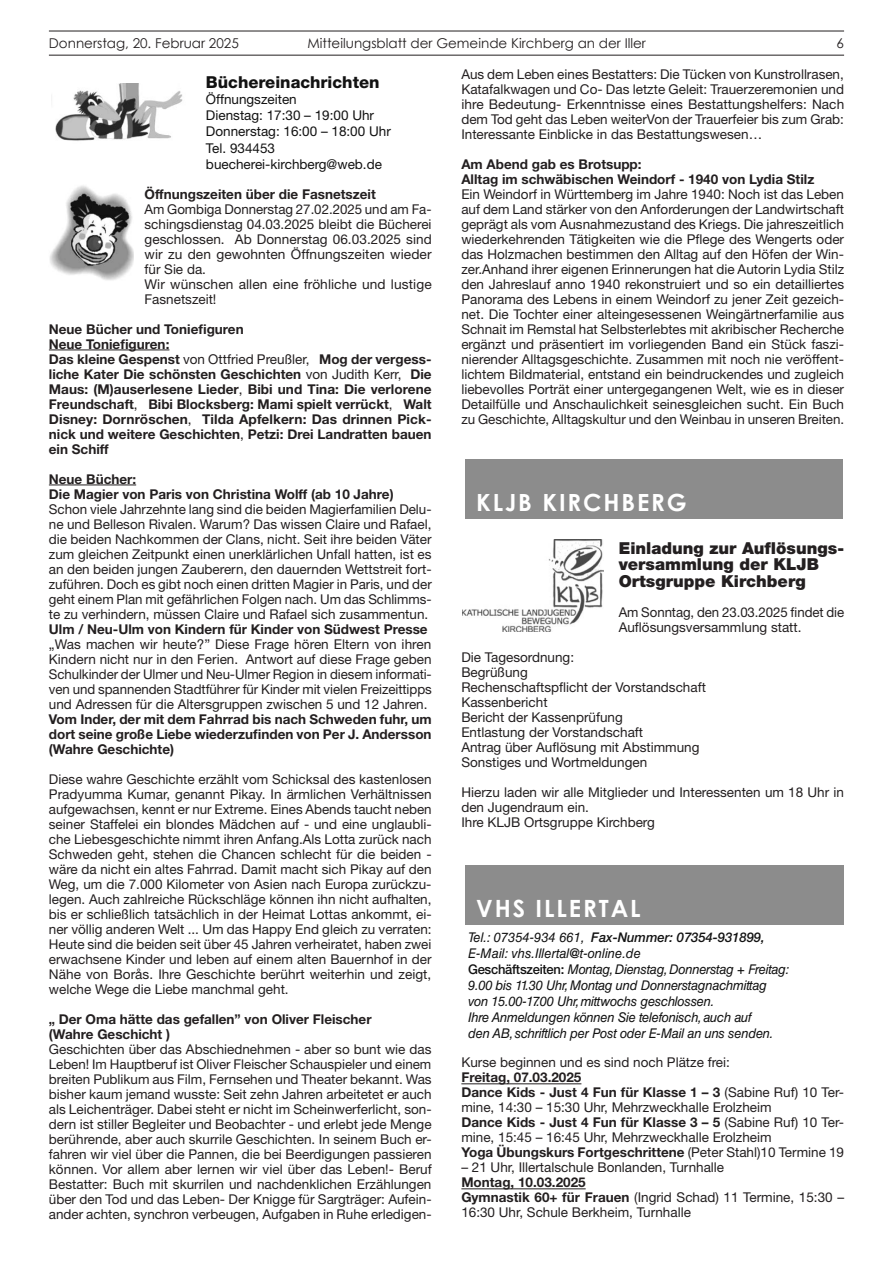
<style>
.page{position:relative;width:893px;height:1263px;background:#fff}
.page>*{position:absolute;margin:0;border:0;box-sizing:border-box;transform-origin:0 0}
.t1{font:700 23.7px "Century Gothic";letter-spacing:.08em;color:#fff}
.t2{font:900 16.5px/16.5px "Helvetica Neue LT Std";color:#231f20}
.t3{font:800 16.5px "Helvetica Neue LT Std";color:#121212}
.t4{font:13.5px/15px "Helvetica Neue LT Std";color:#231f20}
.t5{font:700 13.5px/15px "Helvetica Neue LT Std";color:#231f20}
.t6{font:13.5px/16.2px "Helvetica Neue LT Std";color:#121212}
.t7{font:13.5px "Century Gothic";color:#231f20}
.t8{font:italic 13.35px/16px "Helvetica LT Std";letter-spacing:-.02em;color:#121212}
.t9{font:italic 500 13.35px "Helvetica Neue LT Std";color:#121212}
.s1{font-weight:400}
.s2{font-family:"Helvetica LT Std";font-weight:400}
.s3{font-family:"Helvetica Neue LT Std";font-weight:500;font-style:normal}
.s4{font-weight:700}
</style>
<div class="page">
<hr style="left:49px;top:31px;width:795px;height:1px;background:#231f20">
<hr style="left:49px;top:55px;width:795px;height:1px;background:#231f20">
<hr style="left:49px;top:350px;width:120px;height:1px;background:#231f20">
<hr style="left:49px;top:485px;width:87px;height:1px;background:#231f20">
<img style="left:55px;top:84px;width:128px;height:57px">
<img style="left:50px;top:185px;width:84px;height:95px">
<hr style="left:461px;top:1083px;width:120px;height:1px;background:#231f20">
<hr style="left:461px;top:1188px;width:125px;height:1px;background:#231f20">
<div style="left:465px;top:459px;width:378px;height:60px;background:#8c8c8c"></div>
<img style="left:463px;top:540px;width:141px;height:92px">
<div style="left:465px;top:865px;width:379px;height:60px;background:#8c8c8c"></div>
<p class="t7" style="left:49px;top:34px;width:191px">Donnerstag, 20. Februar 2025</p>
<p class="t7" style="left:307px;top:34px;width:340px">Mitteilungsblatt der Gemeinde Kirchberg an der Iller</p>
<p class="t7" style="left:837px;top:34px;width:9px">6</p>
<p class="t3" style="left:206px;top:72px;width:175px">Büchereinachrichten</p>
<p class="t6" style="left:206px;top:91px;width:186px">Öffnungszeiten<br>Dienstag: 17:30 – 19:00 Uhr<br>Donnerstag: 16:00 – 18:00 Uhr<br>Tel. 934453 buecherei-kirchberg@web.de</p>
<p class="t5" style="left:144px;top:186px;width:233px">Öffnungszeiten über die Fasnetszeit</p>
<p class="t4" style="left:144px;top:201px;width:289px">Am Gombiga Donnerstag 27.02.2025 und am Fa&shy;schingsdienstag 04.03.2025 bleibt die Bücherei geschlossen. Ab Donnerstag 06.03.2025 sind wir zu den gewohnten Öffnungszeiten wieder für Sie da.<br>Wir wünschen allen eine fröhliche und lustige Fasnetszeit!</p>
<p class="t5" style="left:49px;top:321px;width:384px">Neue Bücher und Toniefiguren<br>Neue Toniefiguren:<br>Das kleine Gespenst <span class="s1">von Ottfried Preußler,</span> Mog der vergess&shy;liche Kater Die schönsten Geschichten <span class="s1">von Judith Kerr,</span> Die Maus: (M)auserlesene Lieder<span class="s1">,</span> Bibi und Tina: Die verlorene Freundschaft<span class="s1">,</span> Bibi Blocksberg: Mami spielt verrückt<span class="s1">,</span> Walt Disney: Dornröschen<span class="s1">,</span> Tilda Apfelkern: Das drinnen Pick&shy;nick und weitere Geschichten<span class="s1">,</span> Petzi: Drei Landratten bauen ein Schiff</p>
<p class="t5" style="left:49px;top:471px;width:346px">Neue Bücher:<br>Die Magier von Paris von Christina Wolff (ab 10 Jahre)</p>
<p class="t4" style="left:49px;top:501px;width:384px;text-align:justify">Schon viele Jahrzehnte lang sind die beiden Magierfamilien Delu&shy;ne und Belleson Rivalen. Warum? Das wissen Claire und Rafael, die beiden Nachkommen der Clans, nicht. Seit ihre beiden Väter zum gleichen Zeitpunkt einen unerklärlichen Unfall hatten, ist es an den beiden jungen Zauberern, den dauernden Wettstreit fort&shy;zuführen. Doch es gibt noch einen dritten Magier in Paris, und der geht einem Plan mit gefährlichen Folgen nach. Um das Schlimms&shy;te zu verhindern, müssen Claire und Rafael sich zusammentun.</p>
<p class="t5" style="left:49px;top:621px;width:380px">Ulm / Neu-Ulm von Kindern für Kinder von Südwest Presse</p>
<p class="t4" style="left:49px;top:636px;width:384px;text-align:justify">„Was machen wir heute?” Diese Frage hören Eltern von ihren Kindern nicht nur in den Ferien. Antwort auf diese Frage geben Schulkinder der Ulmer und Neu-Ulmer Region in diesem informati&shy;ven und spannenden Stadtführer für Kinder mit vielen Freizeittipps und Adressen für die Altersgruppen zwischen 5 und 12 Jahren.</p>
<p class="t5" style="left:49px;top:711px;width:384px;text-align:justify">Vom Inder, der mit dem Fahrrad bis nach Schweden fuhr, um dort seine große Liebe wiederzufinden von Per J. Andersson (Wahre Geschichte)</p>
<p class="t4" style="left:49px;top:771px;width:384px;text-align:justify">Diese wahre Geschichte erzählt vom Schicksal des kastenlosen Pradyumma Kumar, genannt Pikay. In ärmlichen Verhältnissen aufgewachsen, kennt er nur Extreme. Eines Abends taucht neben seiner Staffelei ein blondes Mädchen auf - und eine unglaubli&shy;che Liebesgeschichte nimmt ihren Anfang.Als Lotta zurück nach Schweden geht, stehen die Chancen schlecht für die beiden - wäre da nicht ein altes Fahrrad. Damit macht sich Pikay auf den Weg, um die 7.000 Kilometer von Asien nach Europa zurückzu&shy;legen. Auch zahlreiche Rückschläge können ihn nicht aufhalten, bis er schließlich tatsächlich in der Heimat Lottas ankommt, ei&shy;ner völlig anderen Welt ... Um das Happy End gleich zu verraten:<br>Heute sind die beiden seit über 45 Jahren verheiratet, haben zwei erwachsene Kinder und leben auf einem alten Bauernhof in der Nähe von Borås. Ihre Geschichte berührt weiterhin und zeigt, welche Wege die Liebe manchmal geht.</p>
<p class="t5" style="left:49px;top:1011px;width:324px">„ Der Oma hätte das gefallen” von Oliver Fleischer (Wahre Geschicht )</p>
<p class="t4" style="left:49px;top:1041px;width:384px;text-align:justify">Geschichten über das Abschiednehmen - aber so bunt wie das Leben! Im Hauptberuf ist Oliver Fleischer Schauspieler und einem breiten Publikum aus Film, Fernsehen und Theater bekannt. Was bisher kaum jemand wusste: Seit zehn Jahren arbeitetet er auch als Leichenträger. Dabei steht er nicht im Scheinwerferlicht, son&shy;dern ist stiller Begleiter und Beobachter - und erlebt jede Menge berührende, aber auch skurrile Geschichten. In seinem Buch er&shy;fahren wir viel über die Pannen, die bei Beerdigungen passieren können. Vor allem aber lernen wir viel über das Leben!- Beruf Bestatter: Buch mit skurrilen und nachdenklichen Erzählungen über den Tod und das Leben- Der Knigge für Sargträger: Aufein&shy;ander achten, synchron verbeugen, Aufgaben in Ruhe erledigen-</p>
<p class="t4" style="left:461px;top:67px;width:384px;text-align:justify">Aus dem Leben eines Bestatters: Die Tücken von Kunstrollrasen, Katafalkwagen und Co- Das letzte Geleit: Trauerzeremonien und ihre Bedeutung- Erkenntnisse eines Bestattungshelfers: Nach dem Tod geht das Leben weiterVon der Trauerfeier bis zum Grab:<br>Interessante Einblicke in das Bestattungswesen…</p>
<p class="t5" style="left:461px;top:157px;width:354px">Am Abend gab es Brotsupp:<br>Alltag im schwäbischen Weindorf - 1940 von Lydia Stilz</p>
<p class="t4" style="left:461px;top:187px;width:384px;text-align:justify">Ein Weindorf in Württemberg im Jahre 1940: Noch ist das Leben auf dem Land stärker von den Anforderungen der Landwirtschaft geprägt als vom Ausnahmezustand des Kriegs. Die jahreszeitlich wiederkehrenden Tätigkeiten wie die Pflege des Wengerts oder das Holzmachen bestimmen den Alltag auf den Höfen der Win&shy;zer.Anhand ihrer eigenen Erinnerungen hat die Autorin Lydia Stilz den Jahreslauf anno 1940 rekonstruiert und so ein detailliertes Panorama des Lebens in einem Weindorf zu jener Zeit gezeich&shy;net. Die Tochter einer alteingesessenen Weingärtnerfamilie aus Schnait im Remstal hat Selbsterlebtes mit akribischer Recherche ergänzt und präsentiert im vorliegenden Band ein Stück faszi&shy;nierender Alltagsgeschichte. Zusammen mit noch nie veröffent&shy;lichtem Bildmaterial, entstand ein beindruckendes und zugleich liebevolles Porträt einer untergegangenen Welt, wie es in dieser Detailfülle und Anschaulichkeit seinesgleichen sucht. Ein Buch zu Geschichte, Alltagskultur und den Weinbau in unseren Breiten.</p>
<h1 class="t1" style="left:476px;top:484px;width:212px">KLJB KIRCHBERG</h1>
<p class="t2" style="left:619px;top:539px;width:227px">Einladung zur Auflösungs&shy;versammlung der KLJB<br>Ortsgruppe Kirchberg</p>
<p class="t4" style="left:619px;top:604px;width:227px">Am Sonntag, den 23.03.2025 findet die<br>Auflösungsversammlung statt.</p>
<p class="t4" style="left:461px;top:649px;width:246px">Die Tagesordnung:<br>Begrüßung<br>Rechenschaftspflicht der Vorstandschaft<br>Kassenbericht<br>Bericht der Kassenprüfung<br>Entlastung der Vorstandschaft<br>Antrag über Auflösung mit Abstimmung<br>Sonstiges und Wortmeldungen</p>
<p class="t4" style="left:461px;top:784px;width:384px">Hierzu laden wir alle Mitglieder und Interessenten um 18 Uhr in den Jugendraum ein.<br>Ihre KLJB Ortsgruppe Kirchberg</p>
<h1 class="t1" style="left:476px;top:890px;width:166px">VHS ILLERTAL</h1>
<p class="t9" style="left:468px;top:929px;width:298px"><span class="s2">Tel.: 07354-934 661,</span> Fax-Nummer: 07354-931899,</p>
<p class="t8" style="left:468px;top:945px;width:323px">E-Mail: vhs.Illertal@t-online.de<br><span class="s3">Geschäftszeiten:</span> Montag, Dienstag, Donnerstag + Freitag:<br>9.00 bis 11.30 Uhr, Montag und Donnerstagnachmittag von 15.00-17.00 Uhr, mittwochs geschlossen.<br>Ihre Anmeldungen können Sie telefonisch, auch auf<br>den AB, schriftlich per Post oder E-Mail an uns senden.</p>
<p class="t4" style="left:461px;top:1055px;width:270px">Kurse beginnen und es sind noch Plätze frei:</p>
<p class="t4" style="left:461px;top:1070px;width:384px"><span class="s4">Freitag, 07.03.2025<br>Dance Kids - Just 4 Fun für Klasse 1 – 3</span> (Sabine Ruf) 10 Ter&shy;mine, 14:30 – 15:30 Uhr, Mehrzweckhalle Erolzheim<br><span class="s4">Dance Kids - Just 4 Fun für Klasse 3 – 5</span> (Sabine Ruf) 10 Ter&shy;mine, 15:45 – 16:45 Uhr, Mehrzweckhalle Erolzheim<br><span class="s4">Yoga Übungskurs Fortgeschrittene</span> (Peter Stahl)10 Termine 19</p>
<p class="t4" style="left:461px;top:1160px;width:264px">– 21 Uhr, Illertalschule Bonlanden, Turnhalle</p>
<p class="t4" style="left:461px;top:1175px;width:384px"><span class="s4">Montag, 10.03.2025<br>Gymnastik 60+ für Frauen</span> (Ingrid Schad) 11 Termine, 15:30 –<br>16:30 Uhr, Schule Berkheim, Turnhalle</p>
</div>
